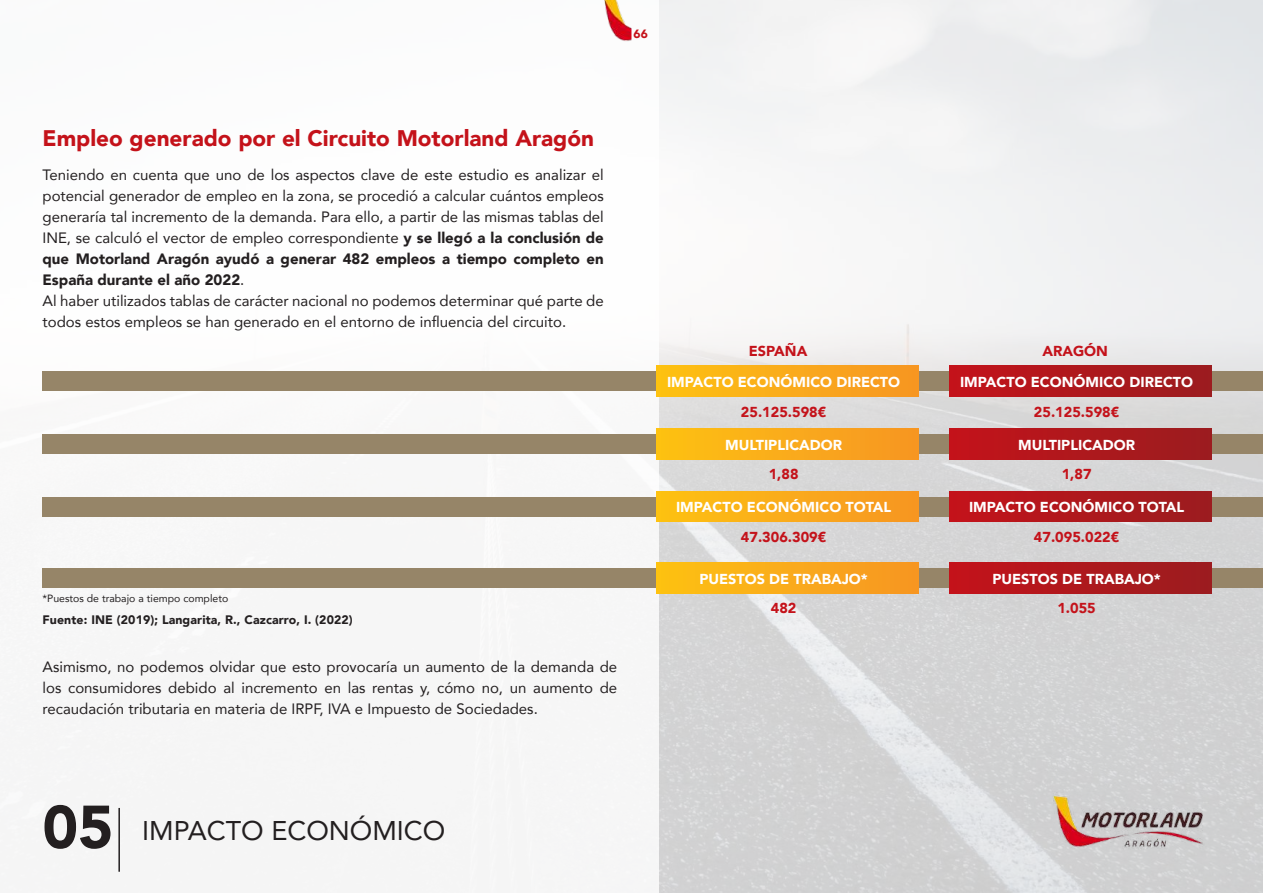
<style>
.page{position:relative;width:1263px;height:893px;background:#fff}
.page>*{position:absolute;margin:0;border:0;box-sizing:border-box;transform-origin:0 0}
.t1{font:900 60px "Avenir";color:#231f20}
.t2{font:27px "Avenir";color:#231f20}
.t3{font:900 22.5px "Avenir";color:#c4121a}
.t4{font:15px/21px "Avenir";color:#231f20}
.t5{font:900 14.4px "Avenir";color:#fff}
.t6{font:900 14.4px "Avenir";color:#c4121a}
.t7{font:900 12.3px "Avenir";letter-spacing:.01em;color:#231f20}
.t8{font:900 12px "Avenir";color:#c4121a}
.t9{font:10.5px "Avenir";color:#231f20}
.s1{font-weight:900}
</style>
<div class="page">
<img style="left:659px;top:0;width:604px;height:893px">
<div style="left:0;top:0;width:659px;height:893px;background:#f9f9f8"></div>
<div style="left:43px;top:372px;width:1220px;height:19px;background:#968568"></div>
<div style="left:43px;top:434px;width:1220px;height:20px;background:#968568"></div>
<div style="left:43px;top:497px;width:1220px;height:20px;background:#968568"></div>
<div style="left:43px;top:568px;width:1220px;height:20px;background:#968568"></div>
<div style="left:656px;top:366px;width:262px;height:31px;background:linear-gradient(to right,#fdc212,#f79623)"></div>
<div style="left:949px;top:366px;width:262px;height:31px;background:linear-gradient(to right,#c3131a,#9b1c1f)"></div>
<div style="left:656px;top:428px;width:262px;height:31px;background:linear-gradient(to right,#fdc212,#f79623)"></div>
<div style="left:949px;top:428px;width:262px;height:31px;background:linear-gradient(to right,#c3131a,#9b1c1f)"></div>
<div style="left:656px;top:491px;width:262px;height:31px;background:linear-gradient(to right,#fdc212,#f79623)"></div>
<div style="left:656px;top:562px;width:262px;height:31px;background:linear-gradient(to right,#fdc212,#f79623)"></div>
<div style="left:949px;top:491px;width:262px;height:31px;background:linear-gradient(to right,#c3131a,#9b1c1f)"></div>
<div style="left:949px;top:562px;width:262px;height:31px;background:linear-gradient(to right,#c3131a,#9b1c1f)"></div>
<img style="left:1036px;top:787px;width:184px;height:63px">
<img style="left:604px;top:0;width:27px;height:41px">
<hr style="left:118px;top:808px;width:2px;height:64px;background:#231f20">
<p class="t8" style="left:634px;top:24px;width:16px">66</p>
<h3 class="t3" style="left:43px;top:119px;width:553px">Empleo generado por el Circuito Motorland Aragón</h3>
<p class="t4" style="left:43px;top:163px;width:563px">Teniendo en cuenta que uno de los aspectos clave de este estudio es analizar el potencial generador de empleo en la zona, se procedió a calcular cuántos empleos generaría tal incremento de la demanda. Para ello, a partir de las mismas tablas del INE, se calculó el vector de empleo correspondiente <span class="s1">y se llegó a la conclusión de que Motorland Aragón ayudó a generar 482 empleos a tiempo completo en España durante el año 2022</span>.<br>Al haber utilizados tablas de carácter nacional no podemos determinar qué parte de todos estos empleos se han generado en el entorno de influencia del circuito.</p>
<p class="t9" style="left:43px;top:590px;width:187px">*Puestos de trabajo a tiempo completo</p>
<p class="t7" style="left:43px;top:609px;width:312px">Fuente: INE (2019); Langarita, R., Cazcarro, I. (2022)</p>
<p class="t4" style="left:43px;top:656px;width:576px;text-align:justify">Asimismo, no podemos olvidar que esto provocaría un aumento de la demanda de los consumidores debido al incremento en las rentas y, cómo no, un aumento de recaudación tributaria en materia de IRPF, IVA e Impuesto de Sociedades.</p>
<h1 class="t1" style="left:43px;top:776px;width:73px">05</h1>
<h2 class="t2" style="left:142px;top:809px;width:305px">IMPACTO ECONÓMICO</h2>
<p class="t6" style="left:749px;top:338px;width:60px">ESPAÑA</p>
<p class="t6" style="left:1042px;top:338px;width:67px">ARAGÓN</p>
<p class="t5" style="left:667px;top:370px;width:235px">IMPACTO ECONÓMICO DIRECTO</p>
<p class="t5" style="left:960px;top:370px;width:235px">IMPACTO ECONÓMICO DIRECTO</p>
<p class="t6" style="left:741px;top:399px;width:87px">25.125.598€</p>
<p class="t6" style="left:1034px;top:399px;width:87px">25.125.598€</p>
<p class="t5" style="left:725px;top:432px;width:119px">MULTIPLICADOR</p>
<p class="t5" style="left:1018px;top:432px;width:119px">MULTIPLICADOR</p>
<p class="t6" style="left:769px;top:462px;width:31px">1,88</p>
<p class="t6" style="left:1062px;top:462px;width:31px">1,87</p>
<p class="t5" style="left:676px;top:495px;width:217px">IMPACTO ECONÓMICO TOTAL</p>
<p class="t5" style="left:969px;top:495px;width:217px">IMPACTO ECONÓMICO TOTAL</p>
<p class="t6" style="left:741px;top:525px;width:87px">47.306.309€</p>
<p class="t6" style="left:1034px;top:525px;width:87px">47.095.022€</p>
<p class="t5" style="left:699px;top:566px;width:170px">PUESTOS DE TRABAJO*</p>
<p class="t5" style="left:992px;top:566px;width:170px">PUESTOS DE TRABAJO*</p>
<p class="t6" style="left:771px;top:596px;width:27px">482</p>
<p class="t6" style="left:1057px;top:596px;width:40px">1.055</p>
</div>
